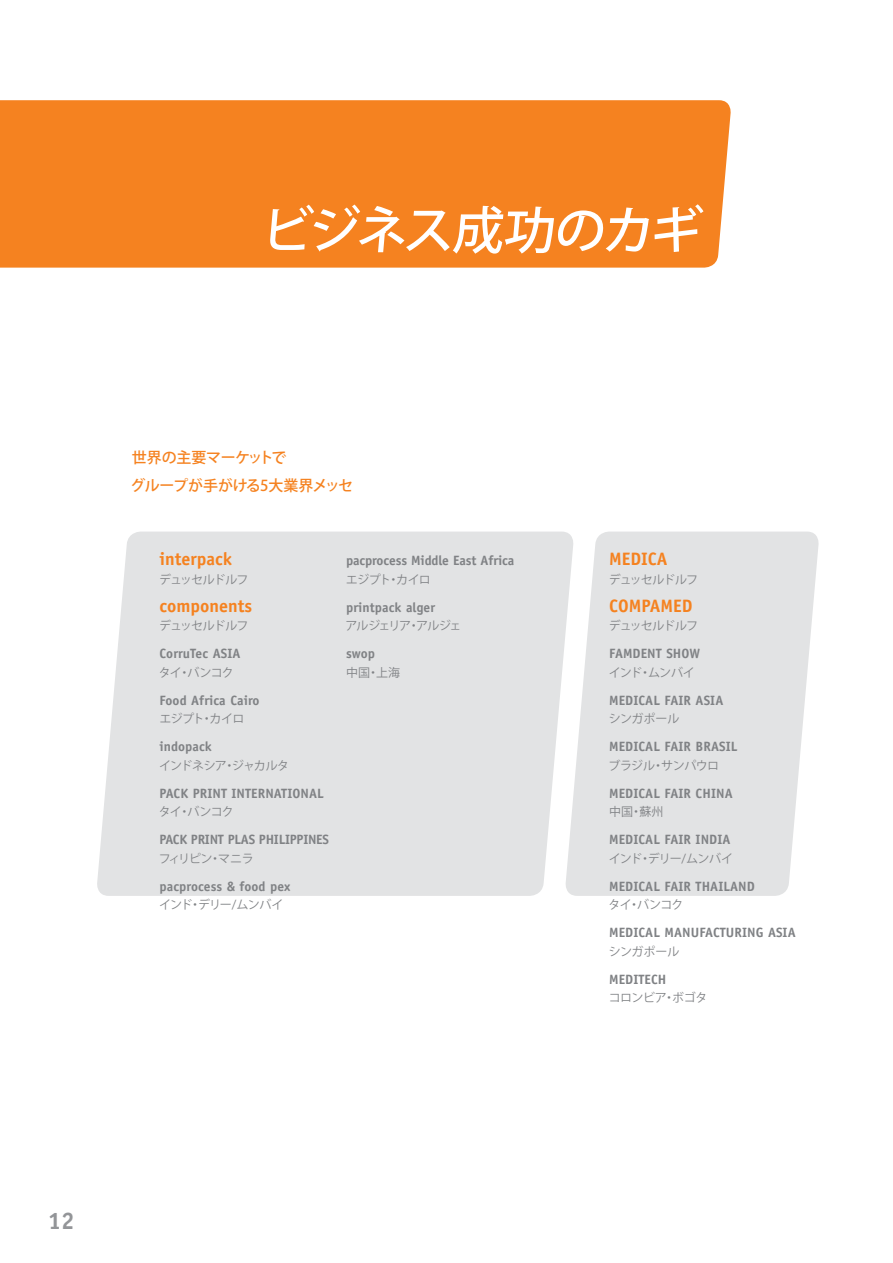
<style>
.page{position:relative;width:893px;height:1263px;background:#fff}
.page>*{position:absolute;margin:0;border:0;box-sizing:border-box;transform-origin:0 0}
.t1{font:500 51px "Koz Go Pro";color:#fff}
.t2{font:700 24px "Officina Sans";color:#939598}
.t3{font:700 18px "Officina Sans";color:#f58220}
.t4{font:500 15px/27.9px "Koz Go Pro";letter-spacing:-.02em;color:#f58220}
.t5{font:700 13.5px "Officina Sans";letter-spacing:.005em;color:#808285}
.t6{font:700 13.5px "Officina Sans";letter-spacing:-.02em;color:#808285}
.t7{font:12px "Koz Go Pro";letter-spacing:-.065em;color:#808285}
.t8{font:12px "Koz Go Pro";letter-spacing:-.095em;color:#808285}
.t9{font:12px "Koz Go Pro";letter-spacing:-.085em;color:#808285}
.t10{font:12px "Koz Go Pro";letter-spacing:-.1em;color:#808285}
.t11{font:12px "Koz Go Pro";letter-spacing:-.045em;color:#808285}
.t12{font:12px "Koz Go Pro";letter-spacing:-.04em;color:#808285}
</style>
<div class="page">
<div style="left:0;top:100px;width:731px;height:168px;background:#f58220"></div>
<svg style="left:574px;top:531px;width:245px;height:365px;background:#e4e5e6"></svg>
<div style="left:97px;top:531px;width:477px;height:365px;background:#e2e3e4"></div>
<h1 class="t1" style="left:260px;top:198px;width:448px">ビジネス成功のカギ</h1>
<p class="t4" style="left:130px;top:444px;width:224px">世界の主要マーケットで<br>グループが手がける5大業界メッセ</p>
<h3 class="t3" style="left:159px;top:548px;width:74px">interpack</h3>
<p class="t8" style="left:159px;top:572px;width:91px">デュッセルドルフ</p>
<h3 class="t3" style="left:159px;top:594px;width:94px">components</h3>
<p class="t8" style="left:159px;top:618px;width:91px">デュッセルドルフ</p>
<p class="t5" style="left:159px;top:645px;width:82px">CorruTec ASIA</p>
<p class="t7" style="left:159px;top:665px;width:76px">タイ・バンコク</p>
<p class="t5" style="left:159px;top:692px;width:102px">Food Africa Cairo</p>
<p class="t7" style="left:159px;top:711px;width:87px">エジプト・カイロ</p>
<p class="t5" style="left:159px;top:738px;width:54px">indopack</p>
<p class="t7" style="left:159px;top:758px;width:131px">インドネシア・ジャカルタ</p>
<p class="t5" style="left:159px;top:785px;width:166px">PACK PRINT INTERNATIONAL</p>
<p class="t7" style="left:159px;top:804px;width:76px">タイ・バンコク</p>
<p class="t6" style="left:159px;top:831px;width:171px">PACK PRINT PLAS PHILIPPINES</p>
<p class="t7" style="left:159px;top:851px;width:96px">フィリピン・マニラ</p>
<p class="t5" style="left:159px;top:878px;width:132px">pacprocess &amp; food pex</p>
<p class="t9" style="left:159px;top:897px;width:126px">インド・デリー/ムンバイ</p>
<p class="t5" style="left:346px;top:552px;width:170px">pacprocess Middle East Africa</p>
<p class="t7" style="left:346px;top:572px;width:87px">エジプト・カイロ</p>
<p class="t5" style="left:346px;top:599px;width:91px">printpack alger</p>
<p class="t10" style="left:346px;top:618px;width:117px">アルジェリア・アルジェ</p>
<p class="t5" style="left:346px;top:645px;width:30px">swop</p>
<p class="t7" style="left:346px;top:665px;width:56px">中国・上海</p>
<h3 class="t3" style="left:609px;top:548px;width:60px">MEDICA</h3>
<p class="t8" style="left:609px;top:572px;width:91px">デュッセルドルフ</p>
<h3 class="t3" style="left:609px;top:594px;width:85px">COMPAMED</h3>
<p class="t8" style="left:609px;top:618px;width:91px">デュッセルドルフ</p>
<p class="t5" style="left:609px;top:645px;width:92px">FAMDENT SHOW</p>
<p class="t7" style="left:609px;top:665px;width:87px">インド・ムンバイ</p>
<p class="t5" style="left:609px;top:692px;width:116px">MEDICAL FAIR ASIA</p>
<p class="t7" style="left:609px;top:711px;width:72px">シンガポール</p>
<p class="t5" style="left:609px;top:738px;width:130px">MEDICAL FAIR BRASIL</p>
<p class="t11" style="left:609px;top:758px;width:112px">ブラジル・サンパウロ</p>
<p class="t5" style="left:609px;top:785px;width:125px">MEDICAL FAIR CHINA</p>
<p class="t7" style="left:609px;top:804px;width:56px">中国・蘇州</p>
<p class="t5" style="left:609px;top:831px;width:123px">MEDICAL FAIR INDIA</p>
<p class="t9" style="left:609px;top:851px;width:126px">インド・デリー/ムンバイ</p>
<p class="t5" style="left:609px;top:878px;width:147px">MEDICAL FAIR THAILAND</p>
<p class="t7" style="left:609px;top:897px;width:76px">タイ・バンコク</p>
<p class="t5" style="left:609px;top:924px;width:188px">MEDICAL MANUFACTURING ASIA</p>
<p class="t7" style="left:609px;top:944px;width:72px">シンガポール</p>
<p class="t5" style="left:609px;top:971px;width:59px">MEDITECH</p>
<p class="t12" style="left:609px;top:990px;width:100px">コロンビア・ボゴタ</p>
<h2 class="t2" style="left:48px;top:1206px;width:28px">12</h2>
</div>
